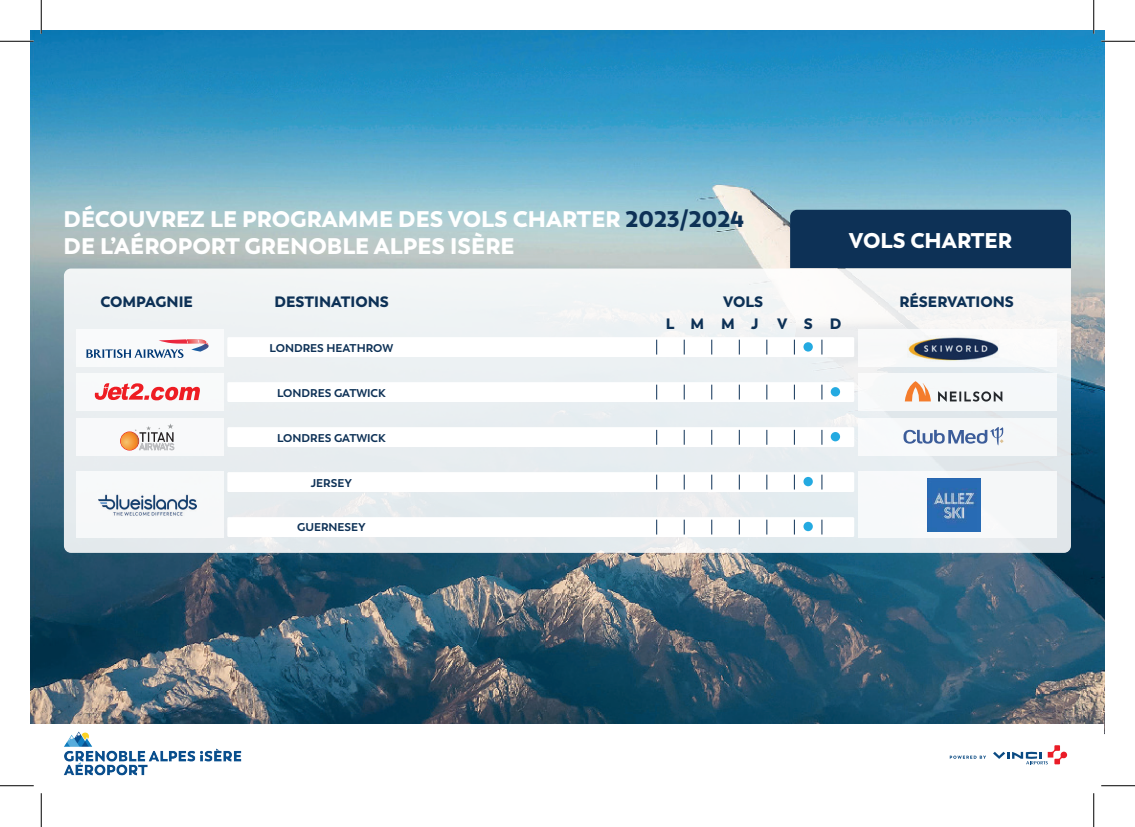
<style>
.page{position:relative;width:1135px;height:827px;background:#fff}
.page>*{position:absolute;margin:0;border:0;box-sizing:border-box;transform-origin:0 0}
.t1{font:900 22.5px/27px "Trenda";color:#fff}
.t2{font:900 21.25px "Trenda";color:#fff}
.t3{font:900 15px "Trenda";color:#0d3156}
.t4{font:700 11.25px "Trenda";color:#0d3156}
.s1{color:#0d3156}
</style>
<div class="page">
<img style="left:31px;top:31px;width:1073px;height:693px">
<svg style="left:950px;top:755px;width:36px;height:3px"></svg>
<svg style="left:993px;top:745px;width:74px;height:19px"></svg>
<img style="left:57px;top:723px;width:192px;height:53px">
<svg style="left:64px;top:268px;width:1007px;height:285px;fill:#ebf0f2"></svg>
<div style="left:790px;top:210px;width:281px;height:58px;background:#0d3156"></div>
<div style="left:227px;top:337px;width:627px;height:20px;background:#fff"></div>
<div style="left:227px;top:382px;width:627px;height:20px;background:#fff"></div>
<div style="left:227px;top:427px;width:627px;height:20px;background:#fff"></div>
<div style="left:227px;top:472px;width:627px;height:20px;background:#fff"></div>
<div style="left:227px;top:517px;width:627px;height:20px;background:#fff"></div>
<div style="left:76px;top:471px;width:148px;height:66px;background:#f7f8f9"></div>
<div style="left:76px;top:329px;width:148px;height:38px;background:#fff"></div>
<div style="left:76px;top:373px;width:148px;height:38px;background:#f8fafa"></div>
<div style="left:76px;top:418px;width:148px;height:38px;background:#f8f9fa"></div>
<div style="left:859px;top:471px;width:198px;height:66px;background:#f6f9fa"></div>
<div style="left:859px;top:329px;width:198px;height:38px;background:#fff"></div>
<div style="left:859px;top:373px;width:198px;height:38px;background:#f5f8f9"></div>
<div style="left:859px;top:418px;width:198px;height:38px;background:#f5f7f8"></div>
<svg style="left:656px;top:339px;width:1px;height:15px"></svg>
<svg style="left:684px;top:339px;width:1px;height:15px"></svg>
<svg style="left:711px;top:339px;width:1px;height:15px"></svg>
<svg style="left:739px;top:339px;width:1px;height:15px"></svg>
<svg style="left:767px;top:339px;width:1px;height:15px"></svg>
<svg style="left:794px;top:339px;width:1px;height:15px"></svg>
<svg style="left:822px;top:339px;width:1px;height:15px"></svg>
<svg style="left:656px;top:384px;width:1px;height:15px"></svg>
<svg style="left:684px;top:384px;width:1px;height:15px"></svg>
<svg style="left:711px;top:384px;width:1px;height:15px"></svg>
<svg style="left:739px;top:384px;width:1px;height:15px"></svg>
<svg style="left:767px;top:384px;width:1px;height:15px"></svg>
<svg style="left:794px;top:384px;width:1px;height:15px"></svg>
<svg style="left:822px;top:384px;width:1px;height:15px"></svg>
<svg style="left:656px;top:430px;width:1px;height:15px"></svg>
<svg style="left:684px;top:430px;width:1px;height:15px"></svg>
<svg style="left:711px;top:430px;width:1px;height:15px"></svg>
<svg style="left:739px;top:430px;width:1px;height:15px"></svg>
<svg style="left:767px;top:430px;width:1px;height:15px"></svg>
<svg style="left:794px;top:430px;width:1px;height:15px"></svg>
<svg style="left:822px;top:430px;width:1px;height:15px"></svg>
<svg style="left:656px;top:474px;width:1px;height:15px"></svg>
<svg style="left:684px;top:474px;width:1px;height:15px"></svg>
<svg style="left:711px;top:474px;width:1px;height:15px"></svg>
<svg style="left:739px;top:474px;width:1px;height:15px"></svg>
<svg style="left:767px;top:474px;width:1px;height:15px"></svg>
<svg style="left:794px;top:474px;width:1px;height:15px"></svg>
<svg style="left:822px;top:474px;width:1px;height:15px"></svg>
<svg style="left:656px;top:519px;width:1px;height:15px"></svg>
<svg style="left:684px;top:519px;width:1px;height:15px"></svg>
<svg style="left:711px;top:519px;width:1px;height:15px"></svg>
<svg style="left:739px;top:519px;width:1px;height:15px"></svg>
<svg style="left:767px;top:519px;width:1px;height:15px"></svg>
<svg style="left:794px;top:519px;width:1px;height:15px"></svg>
<svg style="left:822px;top:519px;width:1px;height:15px"></svg>
<div style="left:803px;top:342px;width:10px;height:9px;background:#24aae1;border-radius:50%"></div>
<div style="left:831px;top:387px;width:9px;height:9px;background:#24aae1;border-radius:50%"></div>
<div style="left:831px;top:432px;width:9px;height:9px;background:#24aae1;border-radius:50%"></div>
<div style="left:803px;top:477px;width:10px;height:9px;background:#24aae1;border-radius:50%"></div>
<div style="left:803px;top:522px;width:10px;height:9px;background:#24aae1;border-radius:50%"></div>
<svg style="left:94px;top:383px;width:106px;height:17px"></svg>
<svg style="left:86px;top:349px;width:98px;height:9px"></svg>
<img style="left:191px;top:346px;width:18px;height:5px">
<img style="left:159px;top:339px;width:50px;height:7px">
<img style="left:121px;top:432px;width:18px;height:18px;border-radius:9px">
<svg style="left:135px;top:424px;width:39px;height:27px"></svg>
<img style="left:98px;top:494px;width:99px;height:22px">
<svg style="left:905px;top:381px;width:26px;height:20px"></svg>
<svg style="left:938px;top:391px;width:64px;height:11px"></svg>
<svg style="left:903px;top:427px;width:101px;height:18px"></svg>
<img style="left:927px;top:478px;width:53px;height:53px">
<img style="left:907px;top:335px;width:93px;height:26px">
<hr style="left:0;top:40px;width:34px;height:2px;background:#fff">
<hr style="left:1101px;top:40px;width:34px;height:2px;background:#fff">
<hr style="left:40px;top:0;width:2px;height:34px;background:#fff">
<hr style="left:0;top:41px;width:34px;height:1px;background:#000">
<hr style="left:1101px;top:41px;width:34px;height:1px;background:#000">
<hr style="left:0;top:785px;width:34px;height:1px;background:#000">
<hr style="left:1101px;top:785px;width:34px;height:1px;background:#000">
<hr style="left:41px;top:0;width:1px;height:34px;background:#000">
<hr style="left:41px;top:793px;width:1px;height:34px;background:#000">
<hr style="left:1093px;top:0;width:1px;height:34px;background:#000">
<hr style="left:1093px;top:793px;width:1px;height:34px;background:#000">
<p class="t1" style="left:64px;top:206px;width:682px">DÉCOUVREZ LE PROGRAMME DES VOLS CHARTER <span class="s1">2023/2024<br></span>DE L’AÉROPORT GRENOBLE ALPES ISÈRE</p>
<p class="t2" style="left:849px;top:227px;width:165px">VOLS CHARTER</p>
<p class="t3" style="left:100px;top:292px;width:94px">COMPAGNIE</p>
<p class="t3" style="left:274px;top:292px;width:116px">DESTINATIONS</p>
<p class="t3" style="left:723px;top:292px;width:42px">VOLS</p>
<p class="t3" style="left:899px;top:292px;width:116px">RÉSERVATIONS</p>
<p class="t3" style="left:666px;top:314px;width:177px">L M M J V S D</p>
<p class="t4" style="left:270px;top:341px;width:125px">LONDRES HEATHROW</p>
<p class="t4" style="left:277px;top:386px;width:110px">LONDRES GATWICK</p>
<p class="t4" style="left:277px;top:431px;width:110px">LONDRES GATWICK</p>
<p class="t4" style="left:311px;top:475px;width:43px">JERSEY</p>
<p class="t4" style="left:297px;top:520px;width:70px">GUERNESEY</p>
</div>
